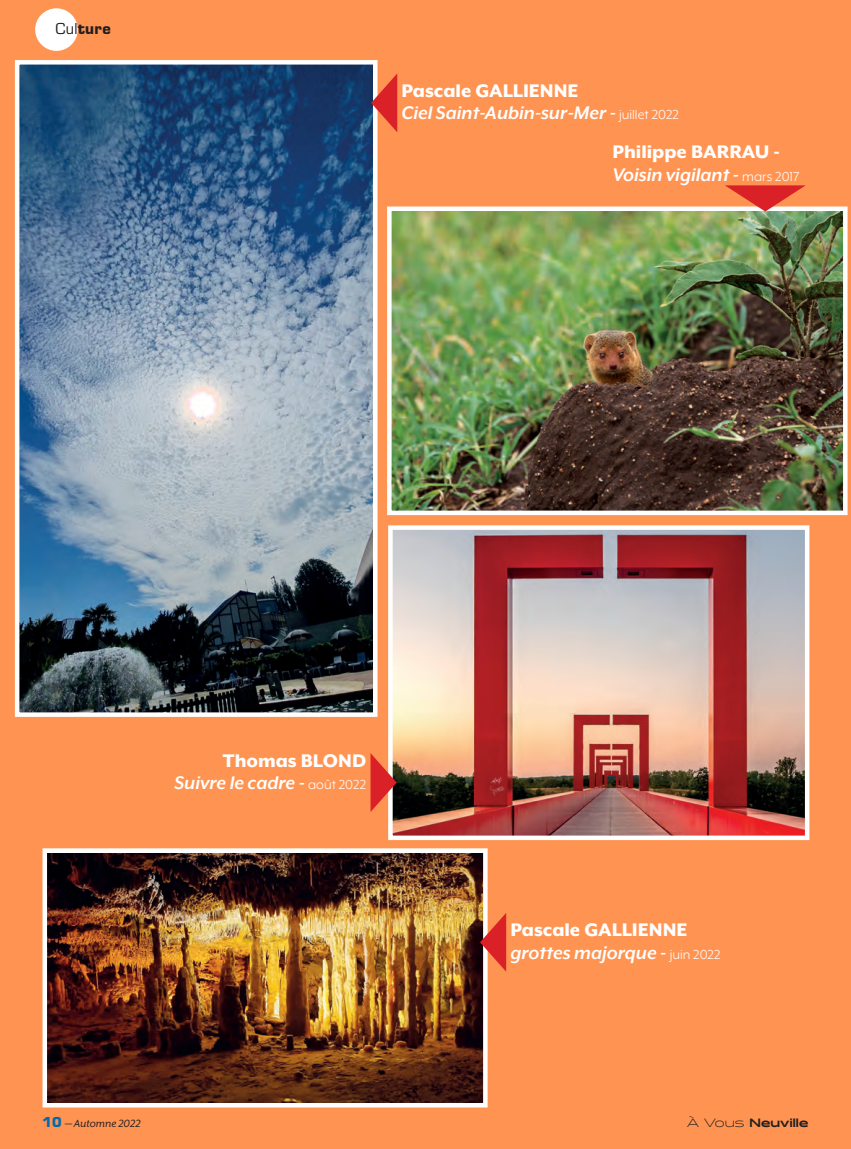
<style>
.page{position:relative;width:851px;height:1149px;background:#fff}
.page>*{position:absolute;margin:0;border:0;box-sizing:border-box;transform-origin:0 0}
.t1{font:italic 700 21px "Mr Eaves XL Mod OT";color:#fff}
.t2{font:800 21px "Mr Eaves XL Mod OT";color:#fff}
.t3{font:900 16.5px "Eurostile";color:#231f20}
.t4{font:italic 12px "Mr Eaves XL San OT";color:#231f20}
.t5{font:900 12px "Halogen";color:#231f20}
.s1{font-weight:400}
.s2{font-weight:400;font-style:normal;font-size:15px}
.s3{font-family:"Eurostile";font-weight:900;font-style:normal;font-size:15px;color:#0169af}
.s4{font-weight:300}
</style>
<div class="page">
<div style="left:0;top:0;width:850px;height:1148px;background:#ff9452"></div>
<div style="left:35px;top:8px;width:43px;height:43px;background:#fff;border-radius:50%"></div>
<img style="left:392px;top:211px;width:450px;height:299px">
<div style="left:387px;top:206px;width:460px;height:309px;border:4px solid #fff"></div>
<img style="left:393px;top:530px;width:411px;height:304px">
<div style="left:388px;top:525px;width:421px;height:314px;border:4px solid #fff"></div>
<img style="left:20px;top:65px;width:352px;height:646px">
<div style="left:15px;top:60px;width:362px;height:656px;border:4px solid #fff"></div>
<svg style="left:371px;top:73px;width:26px;height:59px"></svg>
<svg style="left:724px;top:185px;width:81px;height:26px"></svg>
<svg style="left:370px;top:752px;width:26px;height:59px"></svg>
<img style="left:48px;top:853px;width:434px;height:249px">
<div style="left:43px;top:848px;width:444px;height:259px;border:4px solid #fff"></div>
<svg style="left:480px;top:912px;width:26px;height:59px"></svg>
<p class="t3" style="left:55px;top:17px;width:57px"><span class="s1">Cul</span>ture</p>
<p class="t2" style="left:401px;top:78px;width:178px">Pascale GALLIENNE</p>
<p class="t1" style="left:401px;top:101px;width:279px">Ciel Saint-Aubin-sur-Mer - <span class="s2">juillet 2022</span></p>
<p class="t2" style="left:612px;top:140px;width:169px">Philippe BARRAU -</p>
<p class="t1" style="left:612px;top:163px;width:188px">Voisin vigilant - <span class="s2">mars 2017</span></p>
<p class="t2" style="left:223px;top:748px;width:145px">Thomas BLOND</p>
<p class="t1" style="left:174px;top:771px;width:193px">Suivre le cadre - <span class="s2">août 2022</span></p>
<p class="t2" style="left:510px;top:917px;width:178px">Pascale GALLIENNE</p>
<p class="t1" style="left:510px;top:940px;width:211px">grottes majorque - <span class="s2">juin 2022</span></p>
<p class="t4" style="left:43px;top:1116px;width:100px"><span class="s3">10</span> — Automne 2022</p>
<p class="t5" style="left:687px;top:1114px;width:123px"><span class="s4">À Vous</span> Neuville</p>
</div>
